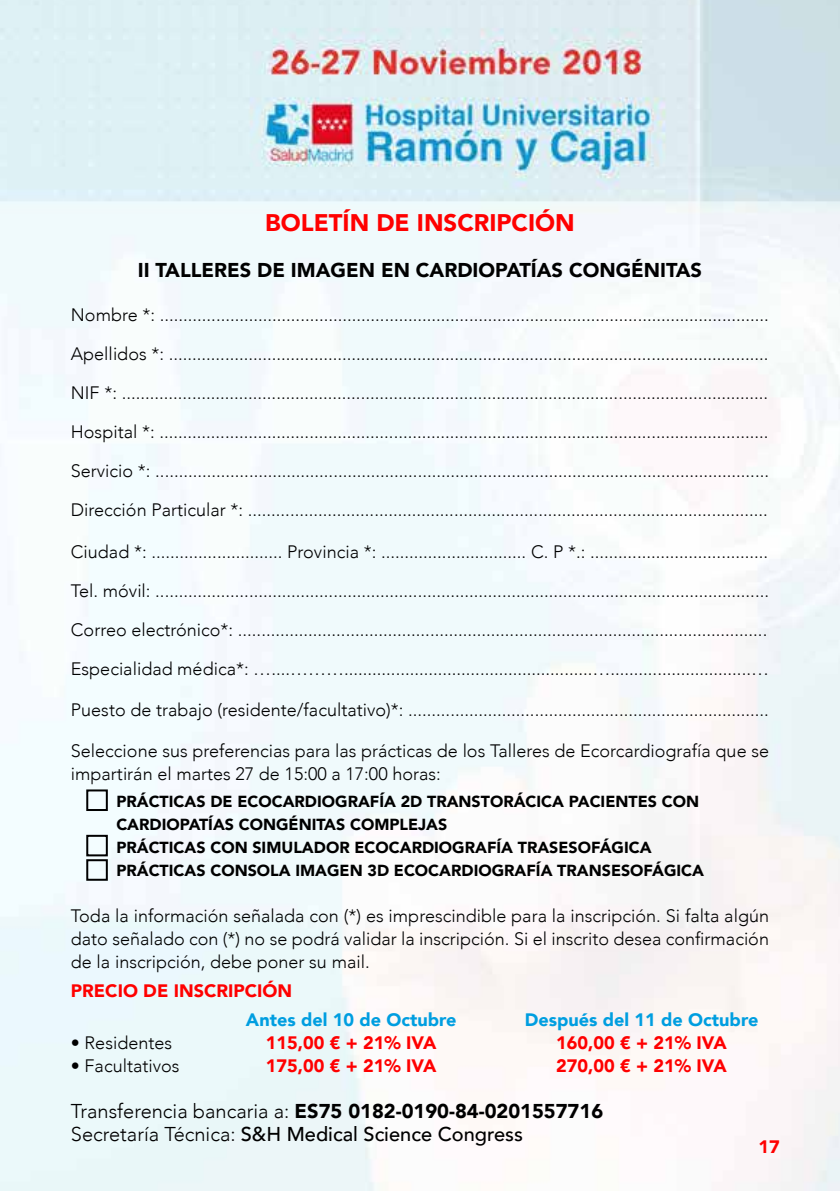
<style>
.page{position:relative;width:840px;height:1191px;background:#fff}
.page>*{position:absolute;margin:0;border:0;box-sizing:border-box;transform-origin:0 0}
.t1{font:900 24px "Avenir";color:#f00}
.t2{font:300 20px/23px "Avenir";color:#000}
.t3{font:900 20px "Avenir";color:#000}
.t4{font:300 18px/39px "Avenir";color:#000;text-align:justify}
.t5{font:900 18px "Avenir";color:#f00}
.t6{font:900 18px "Avenir";color:#009ee0}
.t7{font:900 16px/23px "Avenir";color:#000}
.s1{font-weight:900}
.s2{font-weight:500}
</style>
<div class="page">
<img style="left:0;top:0;width:839px;height:1191px">
<div style="left:86px;top:789px;width:22px;height:22px;border:2px solid #000"></div>
<div style="left:86px;top:835px;width:22px;height:21px;border:2px solid #000"></div>
<div style="left:86px;top:859px;width:22px;height:21px;border:2px solid #000"></div>
<h1 class="t1" style="left:265px;top:202px;width:311px">BOLETÍN DE INSCRIPCIÓN</h1>
<p class="t3" style="left:138px;top:252px;width:565px">II TALLERES DE IMAGEN EN CARDIOPATÍAS CONGÉNITAS</p>
<p class="t4" style="left:71px;top:295px;width:699px">Nombre *: ..................................................................................................................................<br>Apellidos *: ................................................................................................................................<br>NIF *: ..........................................................................................................................................<br>Hospital *: ..................................................................................................................................<br>Servicio *: ...................................................................................................................................<br>Dirección Particular *: ...............................................................................................................</p>
<p class="t4" style="left:71px;top:532px;width:699px">Ciudad *: ............................ Provincia *: ............................... C. P *.: ......................................<br>Tel. móvil: ...................................................................................................................................<br>Correo electrónico*: .................................................................................................................<br>Especialidad médica*: …....……….....................................................…..............................…</p>
<p class="t4" style="left:71px;top:690px;width:699px">Puesto de trabajo (residente/facultativo)*: .............................................................................</p>
<p class="t4" style="left:71px;top:739px;width:699px;line-height:23px">Seleccione sus preferencias para las prácticas de los Talleres de Ecorcardiografía que se impartirán el martes 27 de 15:00 a 17:00 horas:</p>
<p class="t7" style="left:116px;top:789px;width:589px">PRÁCTICAS DE ECOCARDIOGRAFÍA 2D TRANSTORÁCICA PACIENTES CON CARDIOPATÍAS CONGÉNITAS COMPLEJAS<br>PRÁCTICAS CON SIMULADOR ECOCARDIOGRAFÍA TRASESOFÁGICA PRÁCTICAS CONSOLA IMAGEN 3D ECOCARDIOGRAFÍA TRANSESOFÁGICA</p>
<p class="t4" style="left:71px;top:904px;width:699px;line-height:23px">Toda la información señalada con (*) es imprescindible para la inscripción. Si falta algún dato señalado con (*) no se podrá validar la inscripción. Si el inscrito desea confirmación de la inscripción, debe poner su mail.</p>
<p class="t5" style="left:71px;top:975px;width:222px">PRECIO DE INSCRIPCIÓN</p>
<p class="t6" style="left:246px;top:1004px;width:212px">Antes del 10 de Octubre</p>
<p class="t6" style="left:524px;top:1004px;width:235px">Después del 11 de Octubre</p>
<p class="t4" style="left:71px;top:1023px;width:103px">• Residentes</p>
<p class="t5" style="left:266px;top:1027px;width:172px">115,00 € + 21% IVA</p>
<p class="t5" style="left:556px;top:1027px;width:172px">160,00 € + 21% IVA</p>
<p class="t4" style="left:71px;top:1046px;width:110px">• Facultativos</p>
<p class="t5" style="left:266px;top:1050px;width:172px">175,00 € + 21% IVA</p>
<p class="t5" style="left:556px;top:1050px;width:172px">270,00 € + 21% IVA</p>
<p class="t2" style="left:71px;top:1099px;width:533px">Transferencia bancaria a: <span class="s1">ES75 0182-0190-84-0201557716<br></span>Secretaría Técnica: <span class="s2">S&amp;H Medical Science Congress</span></p>
<p class="t5" style="left:758px;top:1131px;width:23px">17</p>
</div>
